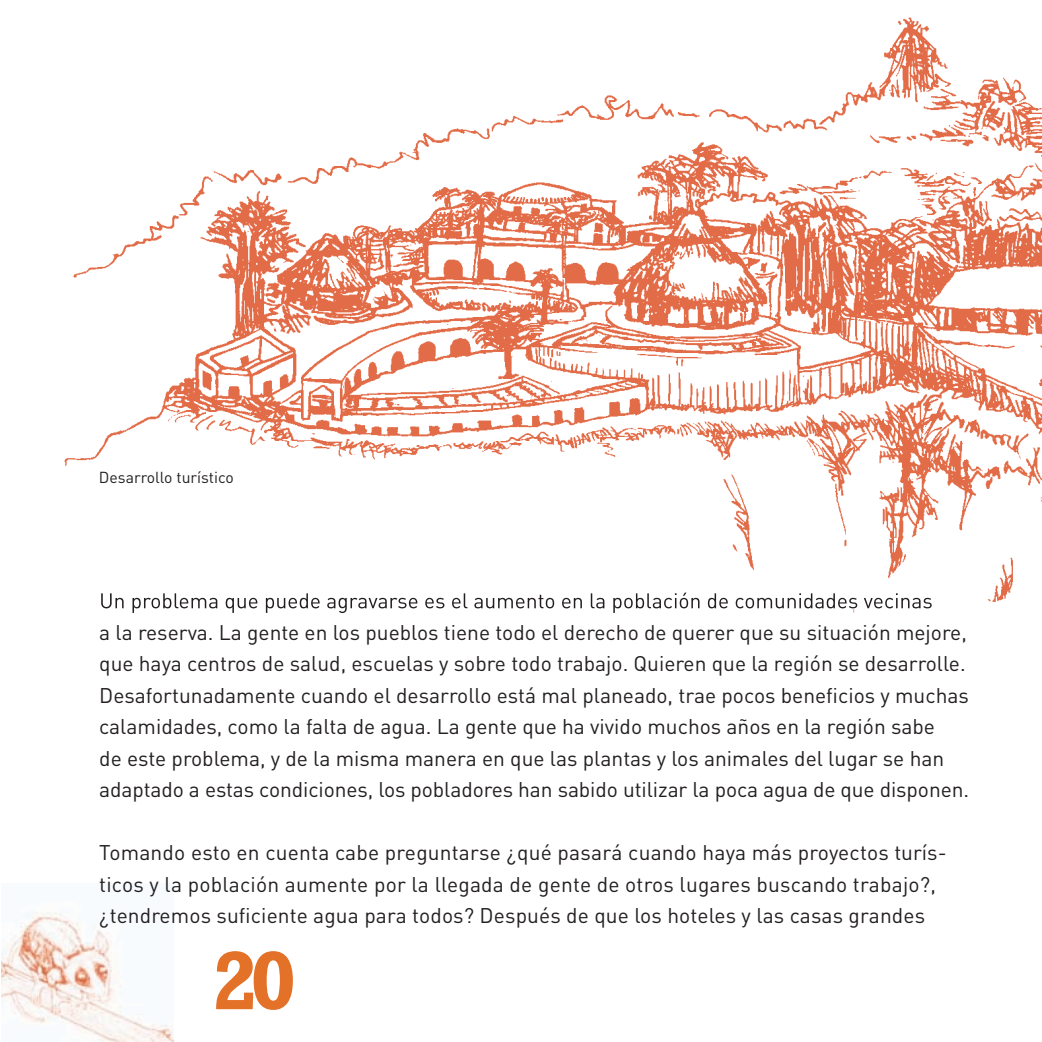
<style>
.page{position:relative;width:1042px;height:1042px;background:#fff}
.page>*{position:absolute;margin:0;border:0;box-sizing:border-box;transform-origin:0 0}
.t1{font:700 84px "Rockwell";color:#e47128}
.t2{font:21px/31.5px "DIN";color:#231f20}
.t3{font:15.75px "DIN";color:#231f20}
</style>
<div class="page">
<img style="left:1px;top:902px;width:173px;height:140px">
<img style="left:64px;top:95px;width:610px;height:371px">
<img style="left:674px;top:17px;width:368px;height:585px">
<img style="left:101px;top:592px;width:832px;height:21px">
<p class="t3" style="left:99px;top:467px;width:136px">Desarrollo turístico</p>
<p class="t2" style="left:99px;top:616px;width:871px">a la reserva. La gente en los pueblos tiene todo el derecho de querer que su situación mejore, que haya centros de salud, escuelas y sobre todo trabajo. Quieren que la región se desarrolle.<br>Desafortunadamente cuando el desarrollo está mal planeado, trae pocos beneficios y muchas calamidades, como la falta de agua. La gente que ha vivido muchos años en la región sabe<br>de este problema, y de la misma manera en que las plantas y los animales del lugar se han adaptado a estas condiciones, los pobladores han sabido utilizar la poca agua de que disponen.</p>
<p class="t2" style="left:99px;top:836px;width:849px">Tomando esto en cuenta cabe preguntarse ¿qué pasará cuando haya más proyectos turís&shy;ticos y la población aumente por la llegada de gente de otros lugares buscando trabajo?, ¿tendremos suficiente agua para todos? Después de que los hoteles y las casas grandes</p>
<h1 class="t1" style="left:212px;top:930px;width:86px">20</h1>
</div>
